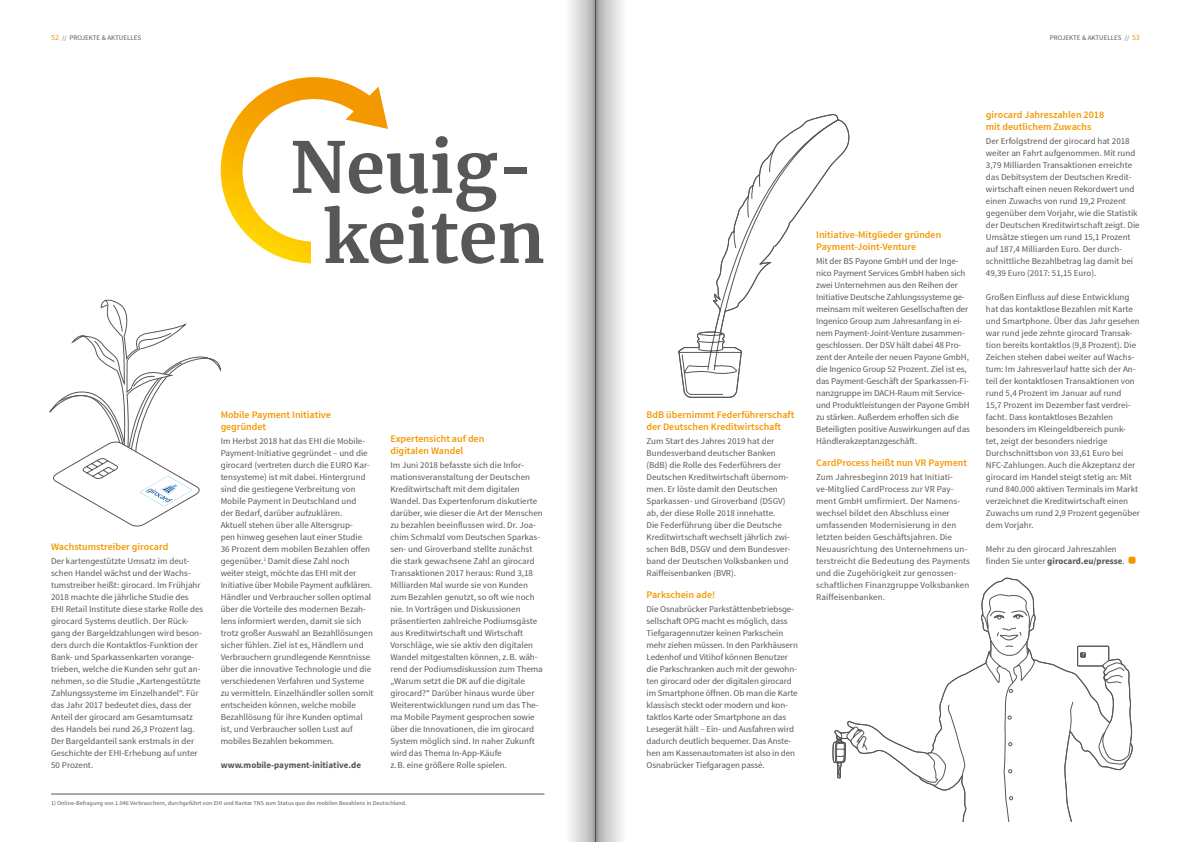
<style>
.page{position:relative;width:1191px;height:842px;background:#fff}
.page>*{position:absolute;margin:0;border:0;box-sizing:border-box;transform-origin:0 0}
.t1{font:700 70.1px/70.1px "Merriweather";color:#575756;text-align:center}
.t2{font:600 10px/12px "Source Sans Pro";color:#f49800}
.t3{font:9px/12px "Source Sans Pro";color:#575756}
.t4{font:700 9px "Source Sans Pro";color:#575756}
.t5{font:7px "Source Sans Pro";color:#575756}
.t6{font:6px "Source Sans Pro";letter-spacing:.01em;color:#575756}
.s1{font-size:8px;color:#f49800}
.s2{font-size:6.2px}
.s3{font-weight:700}
</style>
<div class="page">
<svg style="left:220px;top:77px;width:168px;height:187px"></svg>
<div style="left:311px;top:162px;width:109px;height:118px;background:#fff"></div>
<hr style="left:51px;top:794px;width:493px;height:1px;background:#575756">
<svg style="left:678px;top:114px;width:172px;height:284px"></svg>
<svg style="left:832px;top:577px;width:301px;height:245px"></svg>
<svg style="left:49px;top:299px;width:172px;height:228px"></svg>
<div style="left:1128px;top:557px;width:7px;height:7px;background:#f49800;border-radius:2px"></div>
<svg style="left:543px;top:0;width:52px;height:842px"></svg>
<svg style="left:595px;top:0;width:28px;height:842px;background:#cbcbcb"></svg>
<p class="t5" style="left:51px;top:34px;width:92px"><span class="s1">52</span> <span class="s2">//</span> PROJEKTE &amp; AKTUELLES</p>
<p class="t5" style="left:1049px;top:34px;width:92px">PROJEKTE &amp; AKTUELLES <span class="s2">//</span> <span class="s1">53</span></p>
<h1 class="t1" style="left:290px;top:130px;width:256px">Neuig&shy;keiten</h1>
<p class="t2" style="left:51px;top:540px;width:119px">Wachstumstreiber girocard</p>
<p class="t3" style="left:51px;top:555px;width:154px">Der kartengestützte Umsatz im deut&shy;schen Handel wächst und der Wachs&shy;tumstreiber heißt: girocard. Im Frühjahr 2018 machte die jährliche Studie des EHI Retail Institute diese starke Rolle des girocard Systems deutlich. Der Rück&shy;gang der Bargeldzahlungen wird beson&shy;ders durch die Kontaktlos-Funktion der Bank- und Sparkassenkarten vorange&shy;trieben, welche die Kunden sehr gut an&shy;nehmen, so die Studie „Kartengestützte Zahlungssysteme im Einzelhandel“. Für das Jahr 2017 bedeutet dies, dass der Anteil der girocard am Gesamtumsatz des Handels bei rund 26,3 Prozent lag.<br>Der Bargeldanteil sank erstmals in der Geschichte der EHI-Erhebung auf unter 50 Prozent.</p>
<p class="t2" style="left:221px;top:408px;width:112px">Mobile Payment Initiative gegründet</p>
<p class="t3" style="left:221px;top:435px;width:154px">Im Herbst 2018 hat das EHI die Mobile-Payment-Initiative gegründet – und die girocard (vertreten durch die EURO Kar&shy;tensysteme) ist mit dabei. Hintergrund sind die gestiegene Verbreitung von Mobile Payment in Deutschland und<br>der Bedarf, darüber aufzuklären.<br>Aktuell stehen über alle Altersgrup-<br>pen hinweg gesehen laut einer Studie<br>36 Prozent dem mobilen Bezahlen offen gegenüber.<sup>1</sup> Damit diese Zahl noch weiter steigt, möchte das EHI mit der Initiative über Mobile Payment aufklären.<br>Händler und Verbraucher sollen optimal über die Vorteile des modernen Bezah&shy;lens informiert werden, damit sie sich trotz großer Auswahl an Bezahllösungen sicher fühlen. Ziel ist es, Händlern und Verbrauchern grundlegende Kenntnisse über die innovative Technologie und die verschiedenen Verfahren und Systeme zu vermitteln. Einzelhändler sollen somit entscheiden können, welche mobile Bezahllösung für ihre Kunden optimal ist, und Verbraucher sollen Lust auf mobiles Bezahlen bekommen.</p>
<p class="t4" style="left:221px;top:759px;width:142px">www.mobile-payment-initiative.de</p>
<p class="t2" style="left:390px;top:432px;width:95px">Expertensicht auf den digitalen Wandel</p>
<p class="t3" style="left:390px;top:459px;width:154px">Im Juni 2018 befasste sich die Infor&shy;mationsveranstaltung der Deutschen Kreditwirtschaft mit dem digitalen Wandel. Das Expertenforum diskutierte darüber, wie dieser die Art der Menschen zu bezahlen beeinflussen wird. Dr. Joa&shy;chim Schmalzl vom Deutschen Sparkas&shy;sen- und Giroverband stellte zunächst die stark gewachsene Zahl an girocard Transaktionen 2017 heraus: Rund 3,18<br>Milliarden Mal wurde sie von Kunden zum Bezahlen genutzt, so oft wie noch nie. In Vorträgen und Diskussionen präsentierten zahlreiche Podiumsgäste aus Kreditwirtschaft und Wirtschaft Vorschläge, wie sie aktiv den digitalen Wandel mitgestalten können, z.B. wäh&shy;rend der Podiumsdiskussion zum Thema „Warum setzt die DK auf die digitale girocard?“ Darüber hinaus wurde über Weiterentwicklungen rund um das The&shy;ma Mobile Payment gesprochen sowie über die Innovationen, die im girocard System möglich sind. In naher Zukunft wird das Thema In-App-Käufe<br>z.B. eine größere Rolle spielen.</p>
<p class="t6" style="left:51px;top:800px;width:357px">1) Online-Befragung von 1.046 Verbrauchern, durchgeführt von EHI und Kantar TNS zum Status quo des mobilen Bezahlens in Deutschland.</p>
<p class="t2" style="left:646px;top:408px;width:149px">BdB übernimmt Federführerschaft der Deutschen Kreditwirtschaft</p>
<p class="t3" style="left:646px;top:435px;width:145px">Zum Start des Jahres 2019 hat der Bundesverband deutscher Banken (BdB) die Rolle des Federführers der Deutschen Kreditwirtschaft übernom&shy;men. Er löste damit den Deutschen Sparkassen- und Giroverband (DSGV) ab, der diese Rolle 2018 innehatte.<br>Die Federführung über die Deutsche Kreditwirtschaft wechselt jährlich zwi&shy;schen BdB, DSGV und dem Bundesver&shy;band der Deutschen Volksbanken und Raiffeisenbanken (BVR).</p>
<p class="t2" style="left:646px;top:588px;width:70px">Parkschein ade!</p>
<p class="t3" style="left:646px;top:603px;width:153px">Die Osnabrücker Parkstättenbetriebsge&shy;sellschaft OPG macht es möglich, dass Tiefgaragennutzer keinen Parkschein mehr ziehen müssen. In den Parkhäusern Ledenhof und Vitihof können Benutzer die Parkschranken auch mit der gewohn&shy;ten girocard oder der digitalen girocard im Smartphone öffnen. Ob man die Karte klassisch steckt oder modern und kon&shy;taktlos Karte oder Smartphone an das Lesegerät hält – Ein- und Ausfahren wird dadurch deutlich bequemer. Das Anste&shy;hen am Kassenautomaten ist also in den Osnabrücker Tiefgaragen passé.</p>
<p class="t2" style="left:816px;top:228px;width:127px">Initiative-Mitglieder gründen<br>Payment-Joint-Venture</p>
<p class="t3" style="left:816px;top:255px;width:155px">Mit der BS Payone GmbH und der Inge&shy;nico Payment Services GmbH haben sich zwei Unternehmen aus den Reihen der Initiative Deutsche Zahlungssysteme ge&shy;meinsam mit weiteren Gesellschaften der Ingenico Group zum Jahresanfang in ei&shy;nem Payment-Joint-Venture zusammen&shy;geschlossen. Der DSV hält dabei 48 Pro&shy;zent der Anteile der neuen Payone GmbH, die Ingenico Group 52 Prozent. Ziel ist es, das Payment-Geschäft der Sparkassen-Fi&shy;nanzgruppe im DACH-Raum mit Service&shy;und Produktleistungen der Payone GmbH zu stärken. Außerdem erhoffen sich die Beteiligten positive Auswirkungen auf das Händlerakzeptanzgeschäft.</p>
<p class="t2" style="left:816px;top:456px;width:152px">CardProcess heißt nun VR Payment</p>
<p class="t3" style="left:816px;top:471px;width:155px">Zum Jahresbeginn 2019 hat Initiati&shy;ve-Mitglied CardProcess zur VR Pay&shy;ment GmbH umfirmiert. Der Namens&shy;wechsel bildet den Abschluss einer umfassenden Modernisierung in den letzten beiden Geschäftsjahren. Die Neuausrichtung des Unternehmens un&shy;terstreicht die Bedeutung des Payments und die Zugehörigkeit zur genossen&shy;schaftlichen Finanzgruppe Volksbanken Raiffeisenbanken.</p>
<p class="t2" style="left:986px;top:108px;width:120px">girocard Jahreszahlen 2018 mit deutlichem Zuwachs</p>
<p class="t3" style="left:986px;top:135px;width:155px">Der Erfolgstrend der girocard hat 2018 weiter an Fahrt aufgenommen. Mit rund 3,79 Milliarden Transaktionen erreichte das Debitsystem der Deutschen Kredit&shy;wirtschaft einen neuen Rekordwert und einen Zuwachs von rund 19,2 Prozent gegenüber dem Vorjahr, wie die Statistik der Deutschen Kreditwirtschaft zeigt. Die Umsätze stiegen um rund 15,1 Prozent auf 187,4 Milliarden Euro. Der durch&shy;schnittliche Bezahlbetrag lag damit bei 49,39 Euro (2017: 51,15 Euro).</p>
<p class="t3" style="left:986px;top:291px;width:156px">Großen Einfluss auf diese Entwicklung hat das kontaktlose Bezahlen mit Karte und Smartphone. Über das Jahr gesehen war rund jede zehnte girocard Transak&shy;tion bereits kontaktlos (9,8 Prozent). Die Zeichen stehen dabei weiter auf Wachs&shy;tum: Im Jahresverlauf hatte sich der An&shy;teil der kontaktlosen Transaktionen von rund 5,4 Prozent im Januar auf rund<br>15,7 Prozent im Dezember fast verdrei&shy;facht. Dass kontaktloses Bezahlen besonders im Kleingeldbereich punk&shy;tet, zeigt der besonders niedrige Durchschnittsbon von 33,61 Euro bei NFC-Zahlungen. Auch die Akzeptanz der girocard im Handel steigt stetig an: Mit rund 840.000 aktiven Terminals im Markt verzeichnet die Kreditwirtschaft einen Zuwachs um rund 2,9 Prozent gegenüber dem Vorjahr.</p>
<p class="t3" style="left:986px;top:543px;width:140px">Mehr zu den girocard Jahreszahlen finden Sie unter <span class="s3">girocard.eu/presse</span>.</p>
</div>
